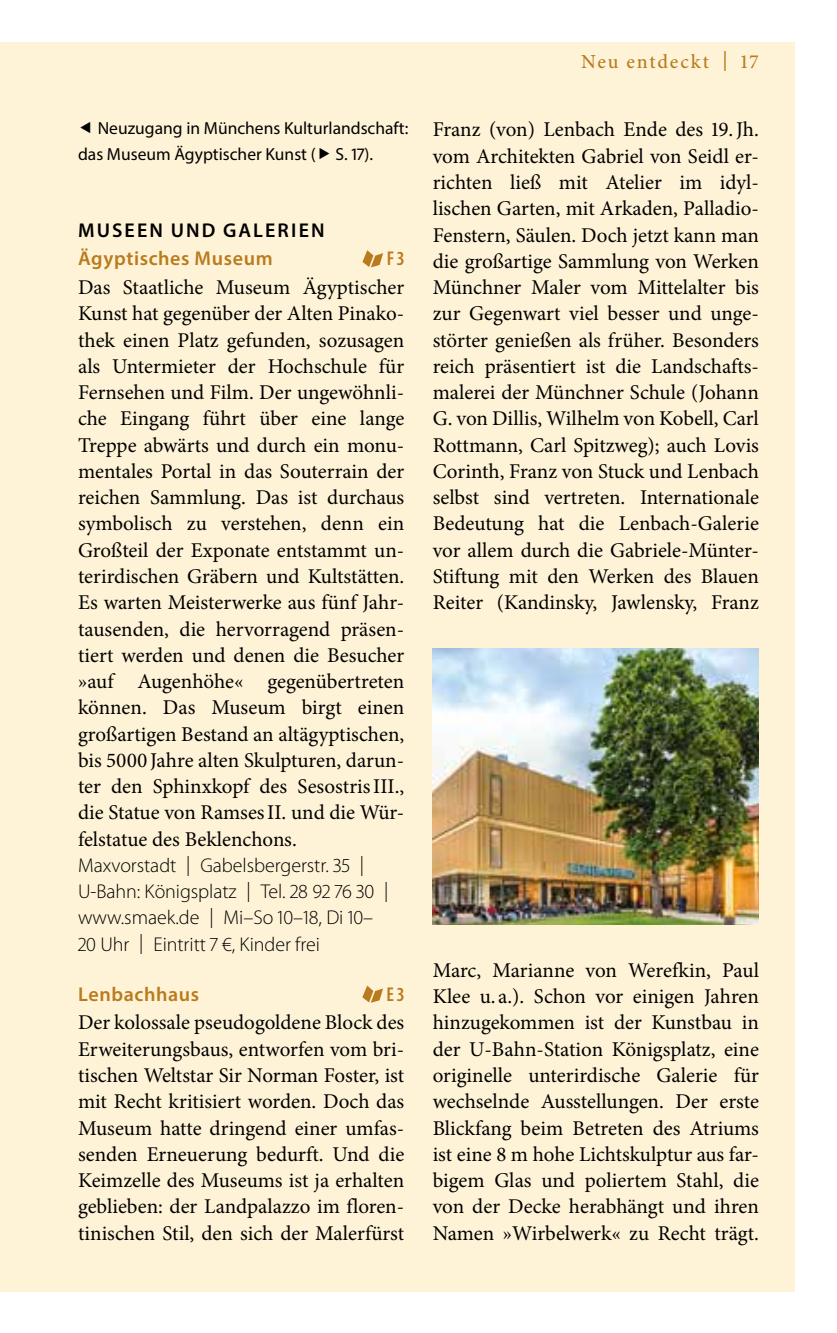
<style>
.page{position:relative;width:837px;height:1333px;background:#fff}
.page>*{position:absolute;margin:0;border:0;box-sizing:border-box;transform-origin:0 0}
.t1{font:21px/26.2px "Minion Pro";color:#000;text-align:justify}
.t2{font:300 20px/26.2px "Myriad Pro";letter-spacing:-.005em;color:#000}
.t3{font:600 20px "Myriad Pro";letter-spacing:.03em;color:#b97b1e}
.t4{font:600 20px "Myriad Pro";letter-spacing:.11em;color:#000}
.t5{font:500 20px "Minion Pro";letter-spacing:.09em;color:#b97b1e}
.t6{font:600 condensed 20px "Myriad Pro";color:#b97b1e}
.t7{font:17.5px/26.2px "Myriad Pro";color:#000}
</style>
<div class="page">
<div style="left:0;top:43px;width:794px;height:1248px;background:#fff3d7"></div>
<svg style="left:362px;top:250px;width:21px;height:18px"></svg>
<svg style="left:362px;top:985px;width:21px;height:18px"></svg>
<img style="left:432px;top:648px;width:326px;height:276px">
<p class="t7" style="left:78px;top:114px;width:332px;text-indent:20px">Neuzugang in Münchens Kulturlandschaft: das Museum Ägyptischer Kunst ( S. 17).</p>
<p class="t4" style="left:78px;top:217px;width:248px">MUSEEN UND GALERIEN</p>
<p class="t3" style="left:78px;top:246px;width:196px">Ägyptisches Museum</p>
<p class="t6" style="left:386px;top:246px;width:19px">F 3</p>
<p class="t1" style="left:78px;top:274px;width:328px">Das Staatliche Museum Ägyptischer Kunst hat gegenüber der Alten Pinako&shy;thek einen Platz gefunden, sozusagen als Untermieter der Hochschule für Fernsehen und Film. Der ungewöhnli&shy;che Eingang führt über eine lange Treppe abwärts und durch ein monu&shy;mentales Portal in das Souterrain der reichen Sammlung. Das ist durchaus symbolisch zu verstehen, denn ein Großteil der Exponate entstammt un&shy;terirdischen Gräbern und Kultstätten.<br>Es warten Meisterwerke aus fünf Jahr&shy;tausenden, die hervorragend präsen&shy;tiert werden und denen die Besucher »auf Augenhöhe« gegenübertreten können. Das Museum birgt einen großartigen Bestand an altägyptischen, bis 5000 Jahre alten Skulpturen, darun&shy;ter den Sphinxkopf des SesostrisIII., die Statue von RamsesII. und die Wür&shy;felstatue des Beklenchons.</p>
<p class="t2" style="left:78px;top:852px;width:312px">Maxvorstadt | Gabelsbergerstr. 35 | U-Bahn: Königsplatz | Tel. 28 92 76 30 | www.smaek.de | Mi–So 10–18, Di 10– 20 Uhr | Eintritt 7 €, Kinder frei</p>
<p class="t3" style="left:78px;top:981px;width:123px">Lenbachhaus</p>
<p class="t6" style="left:386px;top:981px;width:19px">E 3</p>
<p class="t1" style="left:78px;top:1009px;width:328px">Der kolossale pseudogoldene Block des Erweiterungsbaus, entworfen vom bri&shy;tischen Weltstar Sir Norman Foster, ist mit Recht kritisiert worden. Doch das Museum hatte dringend einer umfas&shy;senden Erneuerung bedurft. Und die Keimzelle des Museums ist ja erhalten geblieben: der Landpalazzo im floren&shy;tinischen Stil, den sich der Malerfürst</p>
<p class="t5" style="left:580px;top:48px;width:179px">Neu entdeckt | 17</p>
<p class="t1" style="left:432px;top:117px;width:328px">Franz (von) Lenbach Ende des 19.Jh. vom Architekten Gabriel von Seidl er&shy;richten ließ mit Atelier im idyl&shy;lischen Garten, mit Arkaden, Palladio-Fenstern, Säulen. Doch jetzt kann man die großartige Sammlung von Werken Münchner Maler vom Mittelalter bis zur Gegenwart viel besser und unge&shy;störter genießen als früher. Besonders reich präsentiert ist die Landschafts&shy;malerei der Münchner Schule (Johann G. von Dillis, Wilhelm von Kobell, Carl Rottmann, Carl Spitzweg); auch Lovis Corinth, Franz von Stuck und Lenbach selbst sind vertreten. Internationale Bedeutung hat die Lenbach-Galerie vor allem durch die Gabriele-Münter-Stiftung mit den Werken des Blauen Reiter (Kandinsky, Jawlensky, Franz</p>
<p class="t1" style="left:432px;top:957px;width:328px">Marc, Marianne von Werefkin, Paul Klee u. a.). Schon vor einigen Jahren hinzugekommen ist der Kunstbau in der U-Bahn-Station Königsplatz, eine originelle unterirdische Galerie für wechselnde Ausstellungen. Der erste Blickfang beim Betreten des Atriums ist eine 8 m hohe Lichtskulptur aus far&shy;bigem Glas und poliertem Stahl, die von der Decke herabhängt und ihren Namen »Wirbelwerk« zu Recht trägt.</p>
</div>
